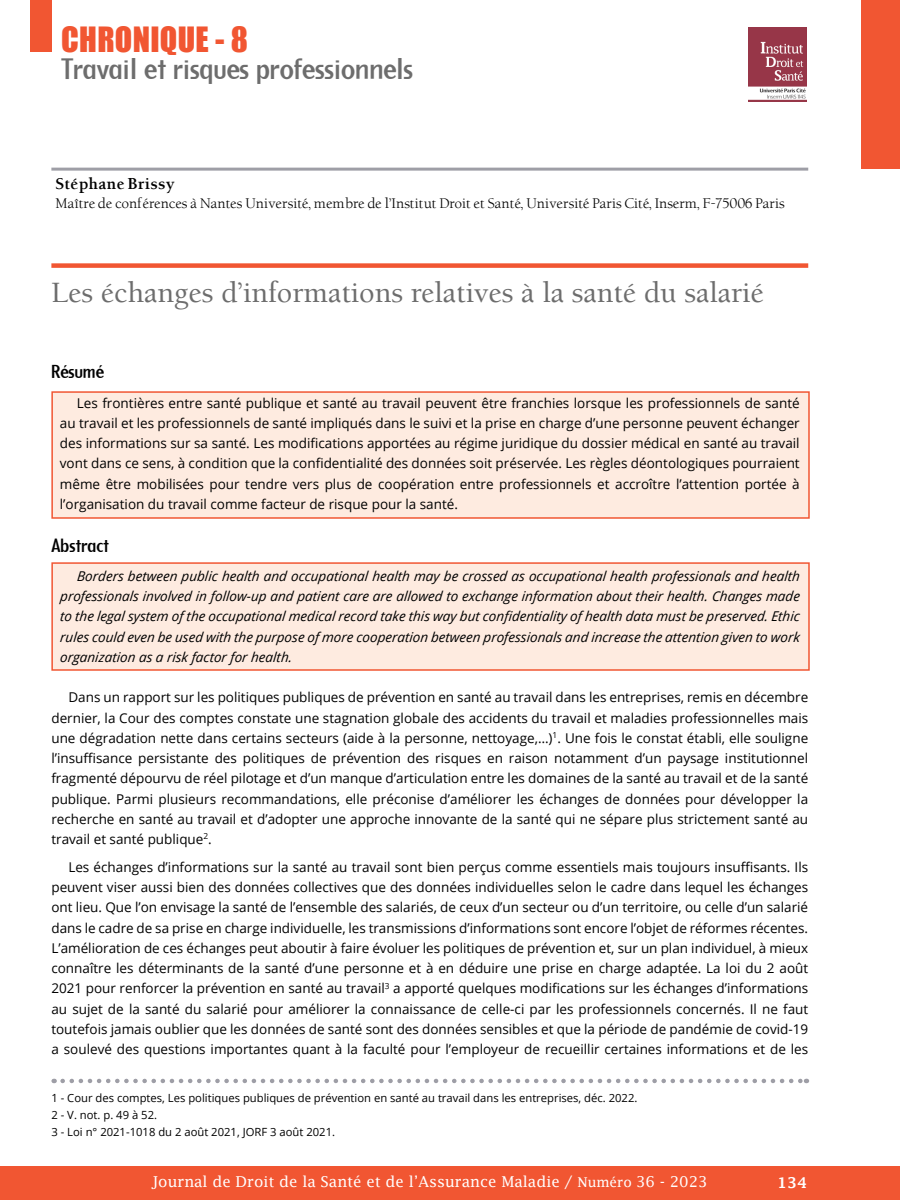
<style>
.page{position:relative;width:900px;height:1200px;background:#fff}
.page>*{position:absolute;margin:0;border:0;box-sizing:border-box;transform-origin:0 0}
.t1{font:33px "Berkeley";color:#6d6d6d}
.t2{font:31.95px "Impact";letter-spacing:.01em;color:#f15632}
.t3{font:500 30px "Berkeley";color:#6d6d6d}
.t4{font:21px "Berkeley";color:#000}
.t5{font:15px "Lucida Fax";color:#fff}
.t6{font:700 15px "Berkeley Oldstyle";color:#000}
.t7{font:600 15px "Lucida Fax";color:#fff}
.t8{font:13.5px/20.2px "Open Sans";color:#000;text-align:justify}
.t9{font:italic 13.5px/20.2px "Open Sans";color:#000;text-align:justify}
.t10{font:13.5px "Berkeley Oldstyle";color:#000}
.t11{font:13.5px "Lucida Fax";color:#fff}
.t12{font:11.25px/17px "Open Sans";color:#000}
</style>
<div class="page">
<div style="left:0;top:1167px;width:900px;height:33px;background:#f15632"></div>
<div style="left:30px;top:0;width:21px;height:51px;background:#f15632"></div>
<div style="left:862px;top:0;width:38px;height:169px;background:#f15632"></div>
<img style="left:749px;top:27px;width:58px;height:75px">
<div style="left:51px;top:562px;width:759px;height:109px;background:#feebe0;border:2px solid #f15632"></div>
<div style="left:51px;top:391px;width:759px;height:128px;background:#feebe0;border:2px solid #f15632"></div>
<hr style="left:51px;top:168px;width:757px;height:3px;background:#9e9ea6">
<div style="left:51px;top:263px;width:757px;height:5px;background:#f15632"></div>
<svg style="left:63px;top:1079px;width:744px;height:4px"></svg>
<h2 class="t2" style="left:61px;top:14px;width:188px">CHRONIQUE - 8</h2>
<h1 class="t1" style="left:62px;top:53px;width:353px">Travail et risques professionnels</h1>
<p class="t6" style="left:56px;top:175px;width:121px">Stéphane Brissy</p>
<p class="t10" style="left:56px;top:195px;width:731px">Maître de conférences à Nantes Université, membre de l’Institut Droit et Santé, Université Paris Cité, Inserm, F-75006 Paris</p>
<h3 class="t3" style="left:51px;top:277px;width:714px">Les échanges d’informations relatives à la santé du salarié</h3>
<h3 class="t4" style="left:51px;top:362px;width:54px">Résumé</h3>
<p class="t8" style="left:60px;top:392px;width:741px;text-indent:17px">Les frontières entre santé publique et santé au travail peuvent être franchies lorsque les professionnels de santé au travail et les professionnels de santé impliqués dans le suivi et la prise en charge d’une personne peuvent échanger des informations sur sa santé. Les modifications apportées au régime juridique du dossier médical en santé au travail vont dans ce sens, à condition que la confidentialité des données soit préservée. Les règles déontologiques pourraient même être mobilisées pour tendre vers plus de coopération entre professionnels et accroître l’attention portée à l’organisation du travail comme facteur de risque pour la santé.</p>
<h3 class="t4" style="left:51px;top:535px;width:59px">Abstract</h3>
<p class="t9" style="left:60px;top:565px;width:743px;text-indent:17px">Borders between public health and occupational health may be crossed as occupational health professionals and health professionals involved in follow-up and patient care are allowed to exchange information about their health. Changes made to the legal system of the occupational medical record take this way but confidentiality of health data must be preserved. Ethic rules could even be used with the purpose of more cooperation between professionals and increase the attention given to work organization as a risk factor for health.</p>
<p class="t8" style="left:51px;top:687px;width:758px;text-indent:17px">Dans un rapport sur les politiques publiques de prévention en santé au travail dans les entreprises, remis en décembre dernier, la Cour des comptes constate une stagnation globale des accidents du travail et maladies professionnelles mais une dégradation nette dans certains secteurs (aide à la personne, nettoyage,…)<sup>1</sup>. Une fois le constat établi, elle souligne l’insuffisance persistante des politiques de prévention des risques en raison notamment d’un paysage institutionnel fragmenté dépourvu de réel pilotage et d’un manque d’articulation entre les domaines de la santé au travail et de la santé publique. Parmi plusieurs recommandations, elle préconise d’améliorer les échanges de données pour développer la recherche en santé au travail et d’adopter une approche innovante de la santé qui ne sépare plus strictement santé au travail et santé publique<sup>2</sup>.</p>
<p class="t8" style="left:51px;top:857px;width:758px;text-indent:17px">Les échanges d’informations sur la santé au travail sont bien perçus comme essentiels mais toujours insuffisants. Ils peuvent viser aussi bien des données collectives que des données individuelles selon le cadre dans lequel les échanges ont lieu. Que l’on envisage la santé de l’ensemble des salariés, de ceux d’un secteur ou d’un territoire, ou celle d’un salarié dans le cadre de sa prise en charge individuelle, les transmissions d’informations sont encore l’objet de réformes récentes.<br>L’amélioration de ces échanges peut aboutir à faire évoluer les politiques de prévention et, sur un plan individuel, à mieux connaître les déterminants de la santé d’une personne et à en déduire une prise en charge adaptée. La loi du 2 août 2021 pour renforcer la prévention en santé au travail<sup>3</sup> a apporté quelques modifications sur les échanges d’informations au sujet de la santé du salarié pour améliorer la connaissance de celle-ci par les professionnels concernés. Il ne faut toutefois jamais oublier que les données de santé sont des données sensibles et que la période de pandémie de covid-19 a soulevé des questions importantes quant à la faculté pour l’employeur de recueillir certaines informations et de les</p>
<p class="t12" style="left:51px;top:1089px;width:588px">1 - Cour des comptes, Les politiques publiques de prévention en santé au travail dans les entreprises, déc. 2022.<br>2 - V. not. p. 49 à 52.<br>3 - Loi n° 2021-1018 du 2 août 2021, JORF 3 août 2021.</p>
<p class="t5" style="left:152px;top:1173px;width:422px">Journal de Droit de la S nté et de l’Assurance Maladie /</p>
<p class="t5" style="left:172px;top:1173px;width:422px">Journal de Droit de la Santé et de l’Assurance Maladie /</p>
<p class="t5" style="left:636px;top:1173px;width:93px">36 - 20 323</p>
<p class="t5" style="left:656px;top:1173px;width:20px">36</p>
<p class="t5" style="left:656px;top:1173px;width:73px">17 - 2017</p>
<p class="t7" style="left:777px;top:1174px;width:74px">134 134</p>
<p class="t11" style="left:577px;top:1175px;width:56px">Numéro</p>
<p class="t11" style="left:597px;top:1175px;width:56px">Numéro</p>
</div>
